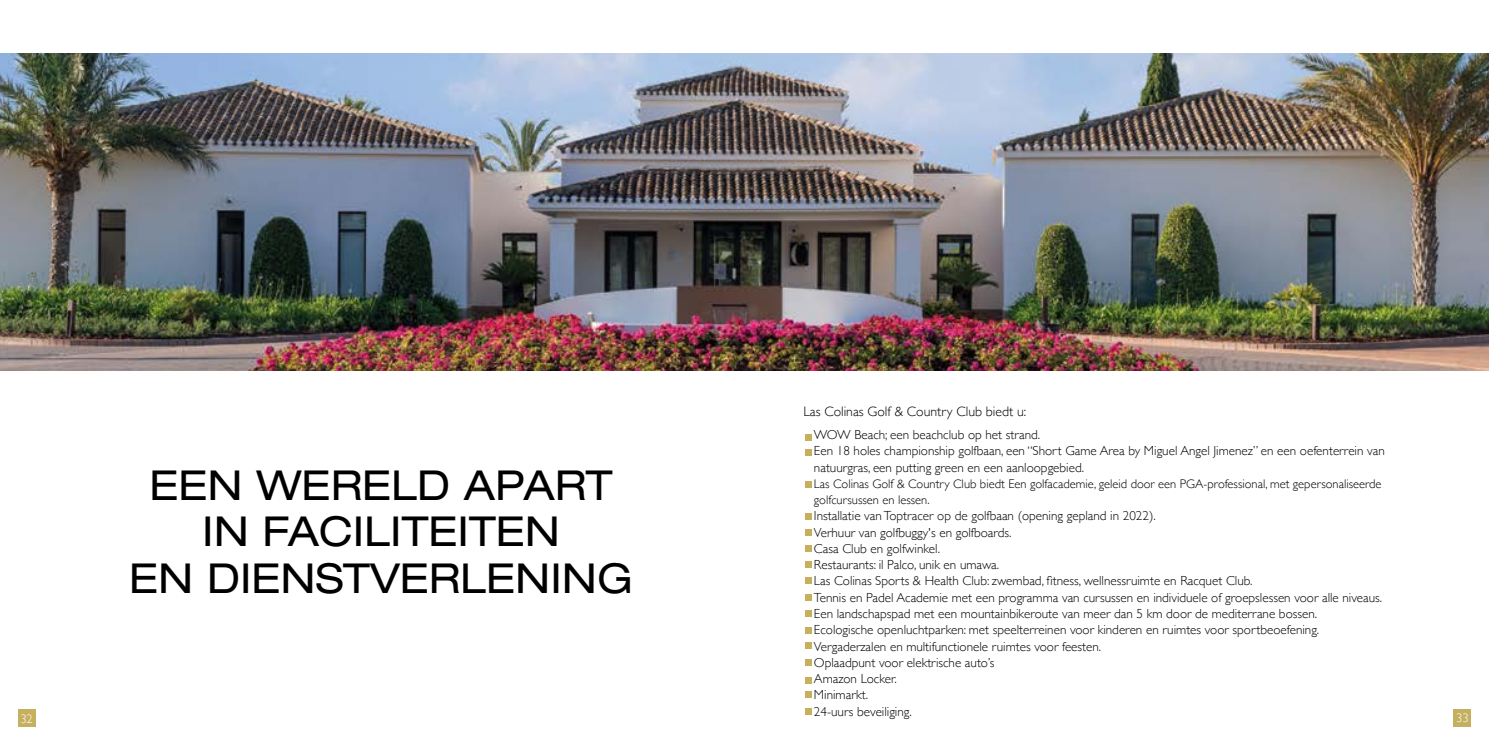
<style>
.page{position:relative;width:1489px;height:745px;background:#fff}
.page>*{position:absolute;margin:0;border:0;box-sizing:border-box;transform-origin:0 0}
.t1{font:expanded 41.25px/46.2px "Helvetica Neue LT Std";color:#000;text-align:center}
.t2{font:300 13.75px "Gill Sans";color:#000}
.t3{font:300 13.12px/16.2px "Gill Sans";color:#000}
.t4{font:300 12.5px/16.2px "Gill Sans";color:#000}
.t5{font:300 12.5px "Gill Sans";color:#fff}
</style>
<div class="page">
<div style="left:18px;top:709px;width:17px;height:17px;background:#c5b060"></div>
<div style="left:1453px;top:708px;width:17px;height:18px;background:#c5b060"></div>
<img style="left:0;top:53px;width:1488px;height:317px">
<svg style="left:805px;top:481px;width:6px;height:6px"></svg>
<svg style="left:805px;top:513px;width:6px;height:6px"></svg>
<svg style="left:805px;top:449px;width:6px;height:6px"></svg>
<svg style="left:805px;top:545px;width:6px;height:6px"></svg>
<svg style="left:805px;top:561px;width:6px;height:6px"></svg>
<svg style="left:805px;top:594px;width:6px;height:6px"></svg>
<svg style="left:805px;top:529px;width:6px;height:6px"></svg>
<svg style="left:805px;top:577px;width:6px;height:6px"></svg>
<svg style="left:805px;top:610px;width:6px;height:6px"></svg>
<svg style="left:805px;top:627px;width:6px;height:5px"></svg>
<svg style="left:805px;top:642px;width:6px;height:6px"></svg>
<svg style="left:805px;top:659px;width:6px;height:6px"></svg>
<svg style="left:805px;top:677px;width:6px;height:5px"></svg>
<svg style="left:805px;top:691px;width:6px;height:6px"></svg>
<svg style="left:805px;top:708px;width:6px;height:5px"></svg>
<svg style="left:805px;top:434px;width:6px;height:6px"></svg>
<p class="t2" style="left:803px;top:400px;width:224px">Las Colinas Golf &amp; Country Club biedt u:</p>
<p class="t3" style="left:814px;top:425px;width:572px">WOW Beach; een beachclub op het strand.<br>Een 18 holes championship golfbaan, een “Short Game Area by Miguel Angel Jimenez” en een oefenterrein van natuurgras, een putting green en een aanloopgebied.</p>
<p class="t4" style="left:814px;top:474px;width:569px">Las Colinas Golf &amp; Country Club biedt Een golfacademie, geleid door een PGA-professional, met gepersonaliseerde golfcursussen en lessen.</p>
<p class="t3" style="left:814px;top:507px;width:569px">Installatie van Toptracer op de golfbaan (opening gepland in 2022).<br>Verhuur van golfbuggy's en golfboards.<br>Casa Club en golfwinkel.<br>Restaurants: il Palco, unik en umawa.<br>Las Colinas Sports &amp; Health Club: zwembad, fitness, wellnessruimte en Racquet Club.<br>Tennis en Padel Academie met een programma van cursussen en individuele of groepslessen voor alle niveaus.<br>Een landschapspad met een mountainbikeroute van meer dan 5 km door de mediterrane bossen.<br>Ecologische openluchtparken: met speelterreinen voor kinderen en ruimtes voor sportbeoefening.<br>Vergaderzalen en multifunctionele ruimtes voor feesten.<br>Oplaadpunt voor elektrische auto’s<br>Amazon Locker.<br>Minimarkt.<br>24-uurs beveiliging.</p>
<h1 class="t1" style="left:129px;top:461px;width:505px">EEN WERELD APART<br>IN FACILITEITEN<br>EN DIENSTVERLENING</h1>
<p class="t5" style="left:20px;top:708px;width:14px">32</p>
<p class="t5" style="left:1455px;top:707px;width:14px">33</p>
</div>
